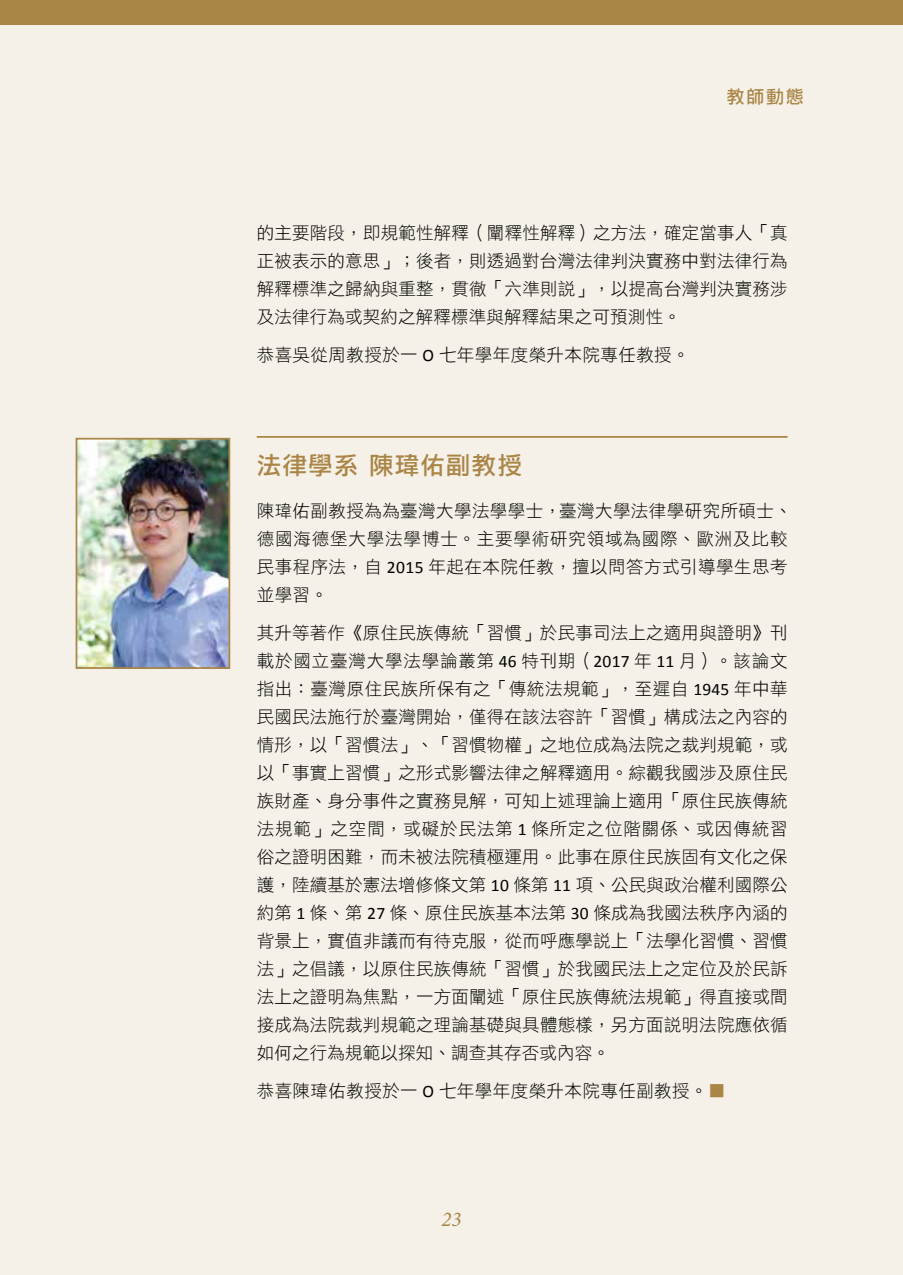
<style>
.page{position:relative;width:903px;height:1275px;background:#f5f1e8}
.page>*{position:absolute;margin:0;border:0;box-sizing:border-box;transform-origin:0 0}
.t1{font:24.5px "DF Li Hei Std W5";letter-spacing:.05em;color:#aa8546}
.t2{font:italic 21px "Minion Pro";color:#aa8546}
.t3{font:17.85px "DF Li Hei Std W5";color:#aa8546}
.t4{font:17.5px/28px "DF Li Hei Std W3";letter-spacing:.025em;color:#000;text-align:justify}
.s1{font-family:"Calibri"}
.s2{color:#aa8546}
</style>
<div class="page">
<img style="left:79px;top:441px;width:148px;height:225px">
<div style="left:76px;top:438px;width:154px;height:231px;border:2px solid #aa8546"></div>
<hr style="left:257px;top:436px;width:530px;height:2px;background:#aa8546">
<div style="left:0;top:0;width:903px;height:25px;background:#aa8546"></div>
<p class="t3" style="left:727px;top:87px;width:78px">教師動態</p>
<p class="t4" style="left:257px;top:218px;width:532px">的主要階段，即規範性解釋（闡釋性解釋）之方法，確定當事人「真正被表示的意思」；後者，則透過對台灣法律判決實務中對法律行為解釋標準之歸納與重整，貫徹「六準則說」，以提高台灣判決實務涉及法律行為或契約之解釋標準與解釋結果之可預測性。</p>
<p class="t4" style="left:257px;top:340px;width:434px">恭喜吳從周教授於一 <span class="s1">O</span> 七年學年度榮升本院專任教授。</p>
<h1 class="t1" style="left:257px;top:452px;width:267px">法律學系 陳瑋佑副教授</h1>
<p class="t4" style="left:257px;top:497px;width:537px;text-align:left">陳瑋佑副教授為為臺灣大學法學學士，臺灣大學法律學研究所碩士、德國海德堡大學法學博士。主要學術研究領域為國際、歐洲及比較民事程序法，自 <span class="s1">2015</span> 年起在本院任教，擅以問答方式引導學生思考並學習。</p>
<p class="t4" style="left:257px;top:619px;width:532px">其升等著作《原住民族傳統「習慣」於民事司法上之適用與證明》刊載於國立臺灣大學法學論叢第 <span class="s1">46</span> 特刊期（<span class="s1">2017</span> 年 <span class="s1">11</span> 月）。該論文指出：臺灣原住民族所保有之「傳統法規範」，至遲自 <span class="s1">1945</span> 年中華民國民法施行於臺灣開始，僅得在該法容許「習慣」構成法之內容的情形，以「習慣法」、「習慣物權」之地位成為法院之裁判規範，或以「事實上習慣」之形式影響法律之解釋適用。綜觀我國涉及原住民族財產、身分事件之實務見解，可知上述理論上適用「原住民族傳統法規範」之空間，或礙於民法第 <span class="s1">1</span> 條所定之位階關係、或因傳統習俗之證明困難，而未被法院積極運用。此事在原住民族固有文化之保護，陸續基於憲法增修條文第 <span class="s1">10</span> 條第 <span class="s1">11</span> 項、公民與政治權利國際公約第 <span class="s1">1</span> 條、第 <span class="s1">27</span> 條、原住民族基本法第 <span class="s1">30</span> 條成為我國法秩序內涵的背景上，實值非議而有待克服，從而呼應學說上「法學化習慣、習慣法」之倡議，以原住民族傳統「習慣」於我國民法上之定位及於民訴法上之證明為焦點，一方面闡述「原住民族傳統法規範」得直接或間接成為法院裁判規範之理論基礎與具體態樣，另方面說明法院應依循如何之行為規範以探知、調查其存否或內容。</p>
<p class="t4" style="left:257px;top:1076px;width:470px">恭喜陳瑋佑教授於一 <span class="s1">O</span> 七年學年度榮升本院專任副教授。<span class="s2">■</span></p>
<p class="t2" style="left:441px;top:1205px;width:22px">23</p>
</div>
